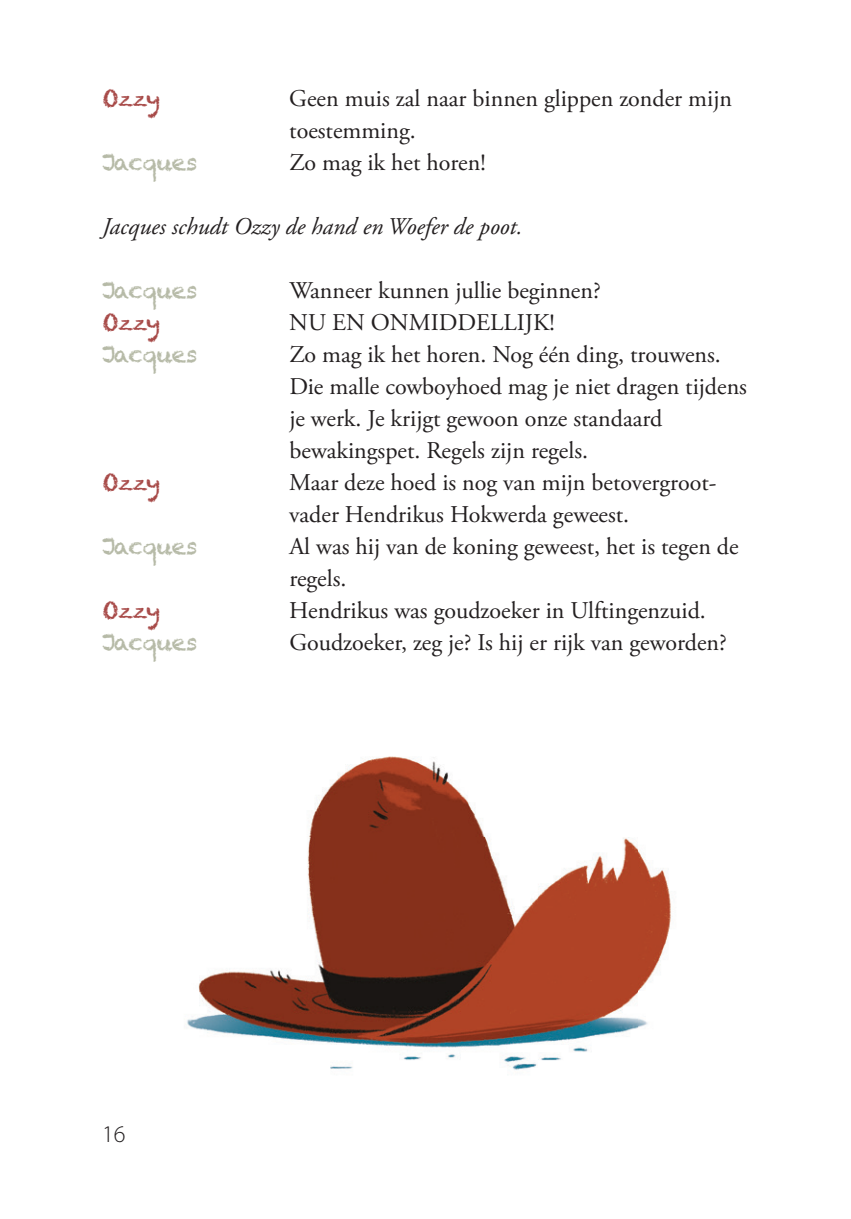
<style>
.page{position:relative;width:851px;height:1219px;background:#fff}
.page>*{position:absolute;margin:0;border:0;box-sizing:border-box;transform-origin:0 0}
.t1{font:24px/32px "Adobe Garamond Pro";color:#231f20}
.t2{font:italic 24px "Adobe Garamond Pro";color:#231f20}
.t3{font:300 24px "Myriad Pro";color:#231f20}
.t4{font:23px "Chalkduster";letter-spacing:-.03em;color:#b6baa7}
.t5{font:23px "Chalkduster";letter-spacing:-.025em;color:#a74947}
</style>
<div class="page">
<img style="left:187px;top:756px;width:484px;height:314px">
<p class="t5" style="left:102px;top:84px;width:60px">Ozzy</p>
<p class="t1" style="left:289px;top:83px;width:444px">Geen muis zal naar binnen glippen zonder mijn toestemming.</p>
<p class="t4" style="left:102px;top:148px;width:97px">Jacques</p>
<p class="t1" style="left:289px;top:147px;width:198px">Zo mag ik het horen!</p>
<p class="t2" style="left:102px;top:212px;width:421px">Jacques schudt Ozzy de hand en Woefer de poot.</p>
<p class="t4" style="left:102px;top:276px;width:97px">Jacques</p>
<p class="t1" style="left:289px;top:275px;width:313px">Wanneer kunnen jullie beginnen?</p>
<p class="t5" style="left:102px;top:308px;width:60px">Ozzy</p>
<p class="t1" style="left:289px;top:307px;width:267px">NU EN ONMIDDELLIJK!</p>
<p class="t4" style="left:102px;top:340px;width:97px">Jacques</p>
<p class="t1" style="left:289px;top:339px;width:459px">Zo mag ik het horen. Nog één ding, trouwens.<br>Die malle cowboyhoed mag je niet dragen tijdens je werk. Je krijgt gewoon onze standaard bewakingspet. Regels zijn regels.</p>
<p class="t5" style="left:102px;top:468px;width:60px">Ozzy</p>
<p class="t1" style="left:289px;top:467px;width:428px">Maar deze hoed is nog van mijn betovergroot&shy;vader Hendrikus Hokwerda geweest.</p>
<p class="t4" style="left:102px;top:532px;width:97px">Jacques</p>
<p class="t1" style="left:289px;top:531px;width:451px">Al was hij van de koning geweest, het is tegen de regels.</p>
<p class="t5" style="left:102px;top:596px;width:60px">Ozzy</p>
<p class="t1" style="left:289px;top:595px;width:418px">Hendrikus was goudzoeker in Ulftingenzuid.</p>
<p class="t4" style="left:102px;top:628px;width:97px">Jacques</p>
<p class="t1" style="left:289px;top:627px;width:439px">Goudzoeker, zeg je? Is hij er rijk van geworden?</p>
<p class="t3" style="left:102px;top:1119px;width:25px">16</p>
</div>
